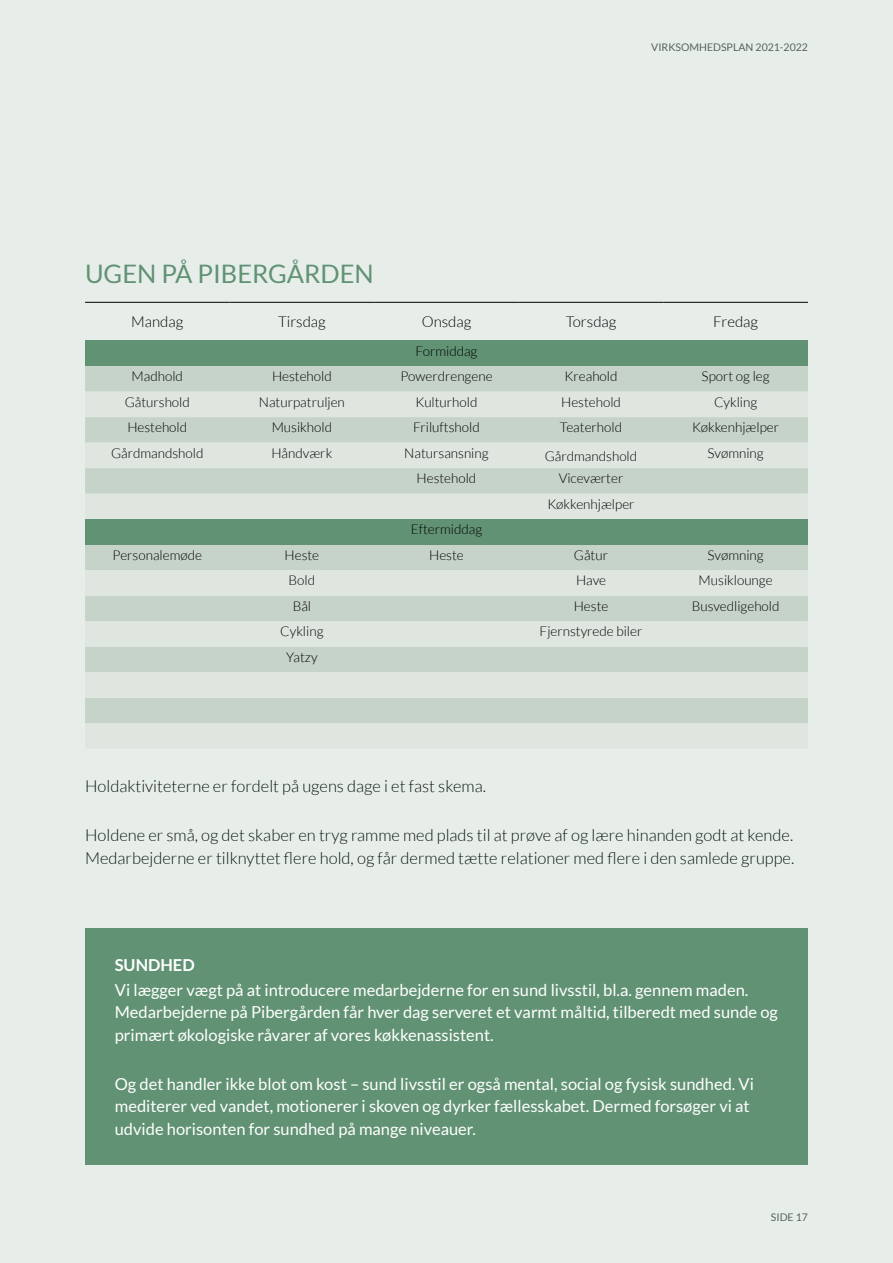
<style>
.page{position:relative;width:893px;height:1263px;background:#e7eeea}
.page>*{position:absolute;margin:0;border:0;box-sizing:border-box;transform-origin:0 0}
.t1{font:25.5px "Lato";color:#619274}
.t2{font:16.5px/22.5px "Lato";color:#fff}
.t3{font:300 16.5px/22.5px "Lato";color:#000}
.t4{font:700 16.5px "Lato";color:#fff}
.t5{font:300 15px "Lato";color:#000}
.t6{font:300 13.5px/25.5px "Lato";color:#000;text-align:center}
.t7{font:10.5px "Lato";color:#58595b}
</style>
<div class="page">
<div style="left:85px;top:341px;width:723px;height:25px;background:#619274"></div>
<div style="left:85px;top:366px;width:723px;height:26px;background:#c6d3c9"></div>
<svg style="left:85px;top:392px;width:723px;height:356px;fill:#dfe5df"></svg>
<div style="left:85px;top:519px;width:723px;height:26px;background:#619274"></div>
<hr style="left:85px;top:302px;width:145px;height:1px;background:#000">
<hr style="left:230px;top:302px;width:144px;height:1px;background:#000">
<hr style="left:374px;top:302px;width:145px;height:1px;background:#000">
<hr style="left:519px;top:302px;width:144px;height:1px;background:#000">
<hr style="left:663px;top:302px;width:145px;height:1px;background:#000">
<div style="left:85px;top:928px;width:723px;height:236px;background:#619274"></div>
<h1 class="t1" style="left:85px;top:260px;width:290px">UGEN PÅ PIBERGÅRDEN</h1>
<p class="t7" style="left:651px;top:41px;width:158px">VIRKSOMHEDSPLAN 2021-2022</p>
<p class="t5" style="left:131px;top:314px;width:54px">Mandag</p>
<p class="t5" style="left:278px;top:314px;width:49px">Tirsdag</p>
<p class="t5" style="left:422px;top:314px;width:51px">Onsdag</p>
<p class="t5" style="left:566px;top:314px;width:52px">Torsdag</p>
<p class="t5" style="left:713px;top:314px;width:46px">Fredag</p>
<p class="t6" style="left:415px;top:338px;width:63px">Formiddag</p>
<p class="t6" style="left:132px;top:364px;width:53px">Madhold</p>
<p class="t6" style="left:272px;top:364px;width:61px">Hestehold</p>
<p class="t6" style="left:400px;top:364px;width:94px">Powerdrengene</p>
<p class="t6" style="left:565px;top:364px;width:54px">Kreahold</p>
<p class="t6" style="left:702px;top:364px;width:69px">Sport og leg</p>
<p class="t6" style="left:125px;top:389px;width:67px">Gåturshold</p>
<p class="t6" style="left:259px;top:389px;width:88px">Naturpatruljen</p>
<p class="t6" style="left:415px;top:389px;width:64px">Kulturhold</p>
<p class="t6" style="left:561px;top:389px;width:61px">Hestehold</p>
<p class="t6" style="left:714px;top:389px;width:45px">Cykling</p>
<p class="t6" style="left:127px;top:415px;width:61px">Hestehold</p>
<p class="t6" style="left:272px;top:415px;width:62px">Musikhold</p>
<p class="t6" style="left:413px;top:415px;width:68px">Friluftshold</p>
<p class="t6" style="left:560px;top:415px;width:64px">Teaterhold</p>
<p class="t6" style="left:692px;top:415px;width:89px">Køkkenhjælper</p>
<p class="t6" style="left:111px;top:440px;width:94px">Gårdmandshold</p>
<p class="t6" style="left:271px;top:440px;width:62px">Håndværk</p>
<p class="t6" style="left:404px;top:440px;width:86px">Natursansning</p>
<p class="t6" style="left:545px;top:443px;width:94px">Gårdmandshold</p>
<p class="t6" style="left:707px;top:440px;width:58px">Svømning</p>
<p class="t6" style="left:417px;top:466px;width:61px">Hestehold</p>
<p class="t6" style="left:547px;top:466px;width:89px">Viceværter<br>Køkkenhjælper</p>
<p class="t6" style="left:411px;top:517px;width:73px">Eftermiddag</p>
<p class="t6" style="left:113px;top:542px;width:91px">Personalemøde</p>
<p class="t6" style="left:285px;top:542px;width:36px">Heste</p>
<p class="t6" style="left:429px;top:542px;width:36px">Heste</p>
<p class="t6" style="left:574px;top:542px;width:36px">Gåtur</p>
<p class="t6" style="left:707px;top:542px;width:58px">Svømning</p>
<p class="t6" style="left:289px;top:568px;width:28px">Bold</p>
<p class="t6" style="left:576px;top:568px;width:31px">Have</p>
<p class="t6" style="left:699px;top:568px;width:76px">Musiklounge</p>
<p class="t6" style="left:293px;top:593px;width:20px">Bål</p>
<p class="t6" style="left:574px;top:593px;width:36px">Heste</p>
<p class="t6" style="left:692px;top:593px;width:89px">Busvedligehold</p>
<p class="t6" style="left:280px;top:619px;width:45px">Cykling</p>
<p class="t6" style="left:540px;top:619px;width:104px">Fjernstyrede biler</p>
<p class="t6" style="left:286px;top:644px;width:33px">Yatzy</p>
<p class="t3" style="left:85px;top:775px;width:402px">Holdaktiviteterne er fordelt på ugens dage i et fast skema.</p>
<p class="t3" style="left:85px;top:824px;width:711px">Holdene er små, og det skaber en tryg ramme med plads til at prøve af og lære hinanden godt at kende.<br>Medarbejderne er tilknyttet flere hold, og får dermed tætte relationer med flere i den samlede gruppe.</p>
<p class="t4" style="left:115px;top:955px;width:81px">SUNDHED</p>
<p class="t2" style="left:115px;top:978px;width:665px">Vi lægger vægt på at introducere medarbejderne for en sund livsstil, bl.a. gennem maden.<br>Medarbejderne på Pibergården får hver dag serveret et varmt måltid, tilberedt med sunde og primært økologiske råvarer af vores køkkenassistent.</p>
<p class="t2" style="left:115px;top:1072px;width:641px">Og det handler ikke blot om kost – sund livsstil er også mental, social og fysisk sundhed. Vi mediterer ved vandet, motionerer i skoven og dyrker fællesskabet. Dermed forsøger vi at udvide horisonten for sundhed på mange niveauer.</p>
<p class="t7" style="left:771px;top:1212px;width:39px">SIDE 17</p>
</div>
